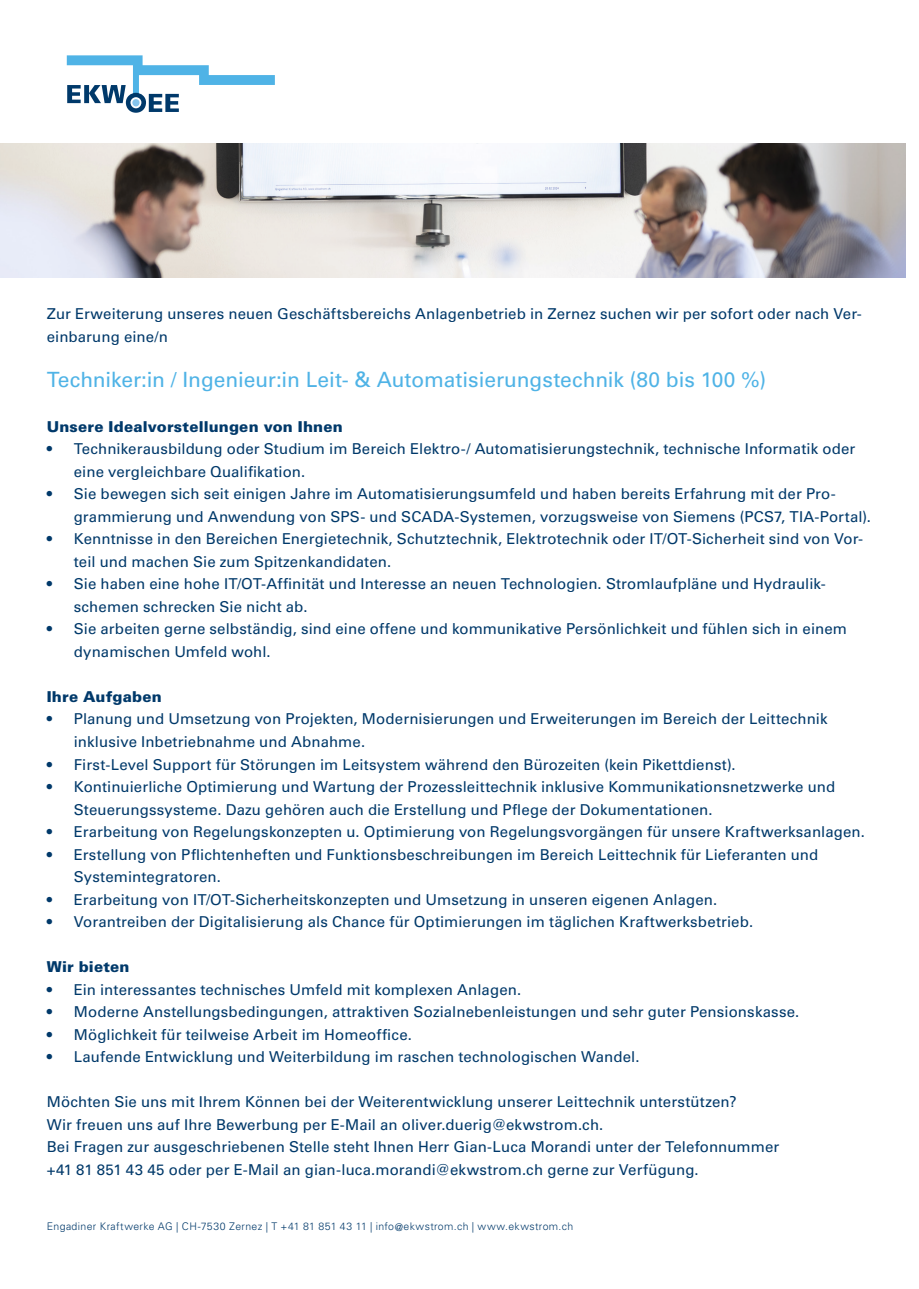
<style>
.page{position:relative;width:919px;height:1289px;background:#fff}
.page>*{position:absolute;margin:0;border:0;box-sizing:border-box;transform-origin:0 0}
.t1{font:21px "Univers LT Std";letter-spacing:-.005em;color:#4fb3e6}
.t2{font:15px/22.5px "Univers LT Std";letter-spacing:.01em;color:#00396a}
.t3{font:900 15px "Univers LT Std";letter-spacing:.01em;color:#00396a}
.t4{font:300 10.5px "Univers LT Std";letter-spacing:.035em;color:#00396a}
</style>
<div class="page">
<img style="left:0;top:143px;width:905px;height:135px">
<svg style="left:67px;top:55px;width:208px;height:58px"></svg>
<p class="t2" style="left:47px;top:303px;width:816px">Zur Erweiterung unseres neuen Geschäftsbereichs Anlagenbetrieb in Zernez suchen wir per sofort oder nach Ver&shy;einbarung eine/n</p>
<h1 class="t1" style="left:47px;top:367px;width:720px">Techniker:in / Ingenieur:in Leit- &amp; Automatisierungstechnik (80 bis 100 %)</h1>
<p class="t3" style="left:47px;top:417px;width:297px">Unsere Idealvorstellungen von Ihnen</p>
<p class="t2" style="left:74px;top:438px;width:783px;text-indent:-27px">• Technikerausbildung oder Studium im Bereich Elektro-/ Automatisierungstechnik, technische Informatik oder eine vergleichbare Qualifikation.</p>
<p class="t2" style="left:74px;top:483px;width:798px;text-indent:-27px">• Sie bewegen sich seit einigen Jahre im Automatisierungsumfeld und haben bereits Erfahrung mit der Pro&shy;grammierung und Anwendung von SPS- und SCADA-Systemen, vorzugsweise von Siemens (PCS7, TIA-Portal).</p>
<p class="t2" style="left:74px;top:528px;width:790px;text-indent:-27px">• Kenntnisse in den Bereichen Energietechnik, Schutztechnik, Elektrotechnik oder IT/OT-Sicherheit sind von Vor&shy;teil und machen Sie zum Spitzenkandidaten.</p>
<p class="t2" style="left:74px;top:573px;width:753px;text-indent:-27px">• Sie haben eine hohe IT/OT-Affinität und Interesse an neuen Technologien. Stromlaufpläne und Hydraulik&shy;schemen schrecken Sie nicht ab.</p>
<p class="t2" style="left:74px;top:618px;width:774px;text-indent:-27px">• Sie arbeiten gerne selbständig, sind eine offene und kommunikative Persönlichkeit und fühlen sich in einem dynamischen Umfeld wohl.</p>
<p class="t3" style="left:47px;top:687px;width:116px">Ihre Aufgaben</p>
<p class="t2" style="left:74px;top:708px;width:755px;text-indent:-27px">• Planung und Umsetzung von Projekten, Modernisierungen und Erweiterungen im Bereich der Leittechnik inklusive Inbetriebnahme und Abnahme.</p>
<p class="t2" style="left:47px;top:753px;width:690px">• First-Level Support für Störungen im Leitsystem während den Bürozeiten (kein Pikettdienst).</p>
<p class="t2" style="left:74px;top:775px;width:763px;text-indent:-27px">• Kontinuierliche Optimierung und Wartung der Prozessleittechnik inklusive Kommunikationsnetzwerke und<br>Steuerungssysteme. Dazu gehören auch die Erstellung und Pflege der Dokumentationen.</p>
<p class="t2" style="left:47px;top:820px;width:819px">• Erarbeitung von Regelungskonzepten u. Optimierung von Regelungsvorgängen für unsere Kraftwerksanlagen.</p>
<p class="t2" style="left:74px;top:843px;width:746px;text-indent:-27px">• Erstellung von Pflichtenheften und Funktionsbeschreibungen im Bereich Leittechnik für Lieferanten und<br>Systemintegratoren.</p>
<p class="t2" style="left:47px;top:888px;width:672px">• Erarbeitung von IT/OT-Sicherheitskonzepten und Umsetzung in unseren eigenen Anlagen.</p>
<p class="t2" style="left:47px;top:910px;width:707px">• Vorantreiben der Digitalisierung als Chance für Optimierungen im täglichen Kraftwerksbetrieb.</p>
<p class="t3" style="left:47px;top:957px;width:84px">Wir bieten</p>
<p class="t2" style="left:47px;top:978px;width:476px">• Ein interessantes technisches Umfeld mit komplexen Anlagen.</p>
<p class="t2" style="left:47px;top:1000px;width:754px">• Moderne Anstellungsbedingungen, attraktiven Sozialnebenleistungen und sehr guter Pensionskasse.</p>
<p class="t2" style="left:47px;top:1023px;width:367px">• Möglichkeit für teilweise Arbeit im Homeoffice.</p>
<p class="t2" style="left:47px;top:1045px;width:594px">• Laufende Entwicklung und Weiterbildung im raschen technologischen Wandel.</p>
<p class="t2" style="left:47px;top:1090px;width:734px">Möchten Sie uns mit Ihrem Können bei der Weiterentwicklung unserer Leittechnik unterstützen?<br>Wir freuen uns auf Ihre Bewerbung per E-Mail an oliver.duerig@ekwstrom.ch.<br>Bei Fragen zur ausgeschriebenen Stelle steht Ihnen Herr Gian-Luca Morandi unter der Telefonnummer +41 81 851 43 45 oder per E-Mail an gian-luca.morandi@ekwstrom.ch gerne zur Verfügung.</p>
<p class="t4" style="left:47px;top:1219px;width:528px">Engadiner Kraftwerke AG | CH-7530 Zernez | T +41 81 851 43 11 | info@ekwstrom.ch | www.ekwstrom.ch</p>
</div>
